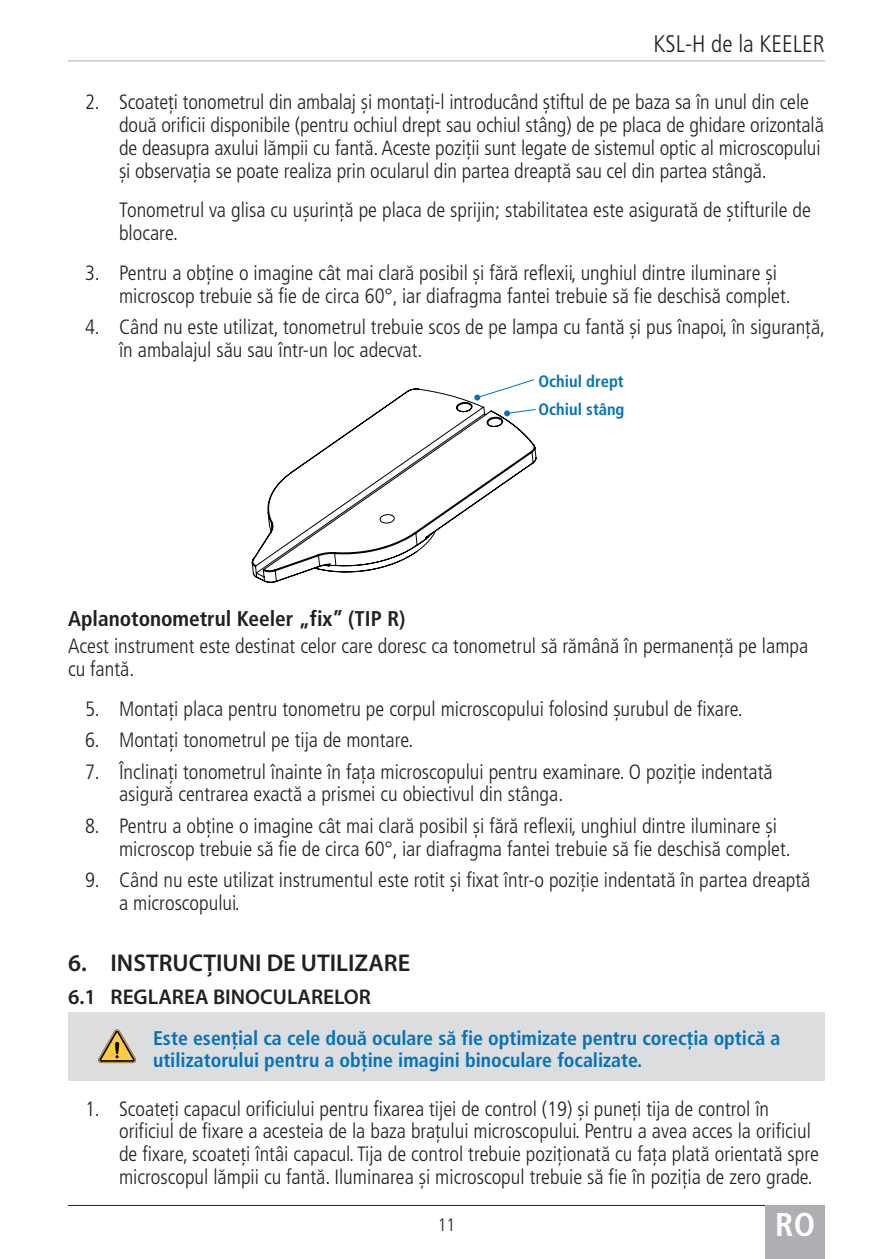
<style>
.page{position:relative;width:893px;height:1259px;background:#fff}
.page>*{position:absolute;margin:0;border:0;box-sizing:border-box;transform-origin:0 0}
.t1{font:700 condensed 33px "Frutiger LT Pro";color:#fff}
.t2{font:600 24.3px "Myriad Pro";color:#231f20}
.t3{font:300 condensed 24px "Frutiger LT Pro";color:#231f20}
.Heading_4{font:700 condensed 21.3px "Frutiger LT Pro";color:#231f20}
.t4{font:600 21.3px "Myriad Pro";color:#231f20}
.List_Paragraph_inden{font:300 condensed 20.7px/22.8px "Frutiger LT Pro";color:#231f20}
.Body_text{font:300 condensed 20.7px/22.8px "Frutiger LT Pro";color:#231f20}
.Caution_Single{font:700 condensed 19.8px/22.8px "Frutiger LT Pro";color:#0372bb}
.t5{font:300 condensed 18px "Frutiger LT Pro";color:#231f20}
.t6{font:700 condensed 16.5px "Frutiger LT Pro";color:#0072ba}
</style>
<div class="page">
<hr style="left:68px;top:1205px;width:757px;height:1px;background:#231f20">
<div style="left:765px;top:1205px;width:60px;height:54px;background:#aeafb3"></div>
<hr style="left:68px;top:60px;width:757px;height:1px;background:#aeafb3">
<div style="left:68px;top:1012px;width:757px;height:68px;background:#dcdddf"></div>
<svg style="left:506px;top:379px;width:29px;height:9px"></svg>
<svg style="left:252px;top:388px;width:284px;height:195px"></svg>
<svg style="left:98px;top:1029px;width:38px;height:34px"></svg>
<p class="t3" style="left:653px;top:30px;width:173px">KSL-H de la KEELER</p>
<p class="List_Paragraph_inden" style="left:119px;top:91px;width:706px;text-indent:-34px">2. Scoateți tonometrul din ambalaj și montați-l introducând știftul de pe baza sa în unul din cele două orificii disponibile (pentru ochiul drept sau ochiul stâng) de pe placa de ghidare orizontală de deasupra axului lămpii cu fantă. Aceste poziții sunt legate de sistemul optic al microscopului și observația se poate realiza prin ocularul din partea dreaptă sau cel din partea stângă.</p>
<p class="List_Paragraph_inden" style="left:119px;top:199px;width:693px">Tonometrul va glisa cu ușurință pe placa de sprijin; stabilitatea este asigurată de știfturile de blocare.</p>
<p class="List_Paragraph_inden" style="left:119px;top:262px;width:673px;text-indent:-34px">3. Pentru a obține o imagine cât mai clară posibil și fără reflexii, unghiul dintre iluminare și microscop trebuie să fie de circa 60°, iar diafragma fantei trebuie să fie deschisă complet.</p>
<p class="List_Paragraph_inden" style="left:119px;top:316px;width:708px;text-indent:-34px">4. Când nu este utilizat, tonometrul trebuie scos de pe lampa cu fantă și pus înapoi, în siguranță, în ambalajul său sau într-un loc adecvat.</p>
<p class="t6" style="left:539px;top:372px;width:87px">Ochiul drept</p>
<p class="t6" style="left:539px;top:399px;width:87px">Ochiul stâng</p>
<p class="Heading_4" style="left:68px;top:605px;width:339px">Aplanotonometrul Keeler „fix” (TIP R)</p>
<p class="Body_text" style="left:68px;top:635px;width:742px">Acest instrument este destinat celor care doresc ca tonometrul să rămână în permanență pe lampa cu fantă.</p>
<p class="List_Paragraph_inden" style="left:85px;top:697px;width:659px">5. Montați placa pentru tonometru pe corpul microscopului folosind șurubul de fixare.</p>
<p class="List_Paragraph_inden" style="left:85px;top:729px;width:330px">6. Montați tonometrul pe tija de montare.</p>
<p class="List_Paragraph_inden" style="left:119px;top:760px;width:655px;text-indent:-34px">7. Înclinați tonometrul înainte în fața microscopului pentru examinare. O poziție indentată asigură centrarea exactă a prismei cu obiectivul din stânga.</p>
<p class="List_Paragraph_inden" style="left:119px;top:814px;width:673px;text-indent:-34px">8. Pentru a obține o imagine cât mai clară posibil și fără reflexii, unghiul dintre iluminare și microscop trebuie să fie de circa 60°, iar diafragma fantei trebuie să fie deschisă complet.</p>
<p class="List_Paragraph_inden" style="left:119px;top:868px;width:693px;text-indent:-34px">9. Când nu este utilizat instrumentul este rotit și fixat într-o poziție indentată în partea dreaptă a microscopului.</p>
<p class="t2" style="left:68px;top:947px;width:344px">6. INSTRUCȚIUNI DE UTILIZARE</p>
<p class="t4" style="left:68px;top:983px;width:304px">6.1 REGLAREA BINOCULARELOR</p>
<p class="Caution_Single" style="left:153px;top:1026px;width:629px">Este esențial ca cele două oculare să fie optimizate pentru corecția optică a utilizatorului pentru a obține imagini binoculare focalizate.</p>
<p class="List_Paragraph_inden" style="left:119px;top:1097px;width:701px;text-indent:-34px">1. Scoateți capacul orificiului pentru fixarea tijei de control (19) și puneți tija de control în orificiul de fixare a acesteia de la baza brațului microscopului. Pentru a avea acces la orificiul de fixare, scoateți întâi capacul. Tija de control trebuie poziționată cu fața plată orientată spre microscopul lămpii cu fantă. Iluminarea și microscopul trebuie să fie în poziția de zero grade.</p>
<p class="t5" style="left:438px;top:1214px;width:19px">11</p>
<h1 class="t1" style="left:775px;top:1204px;width:41px">RO</h1>
</div>
